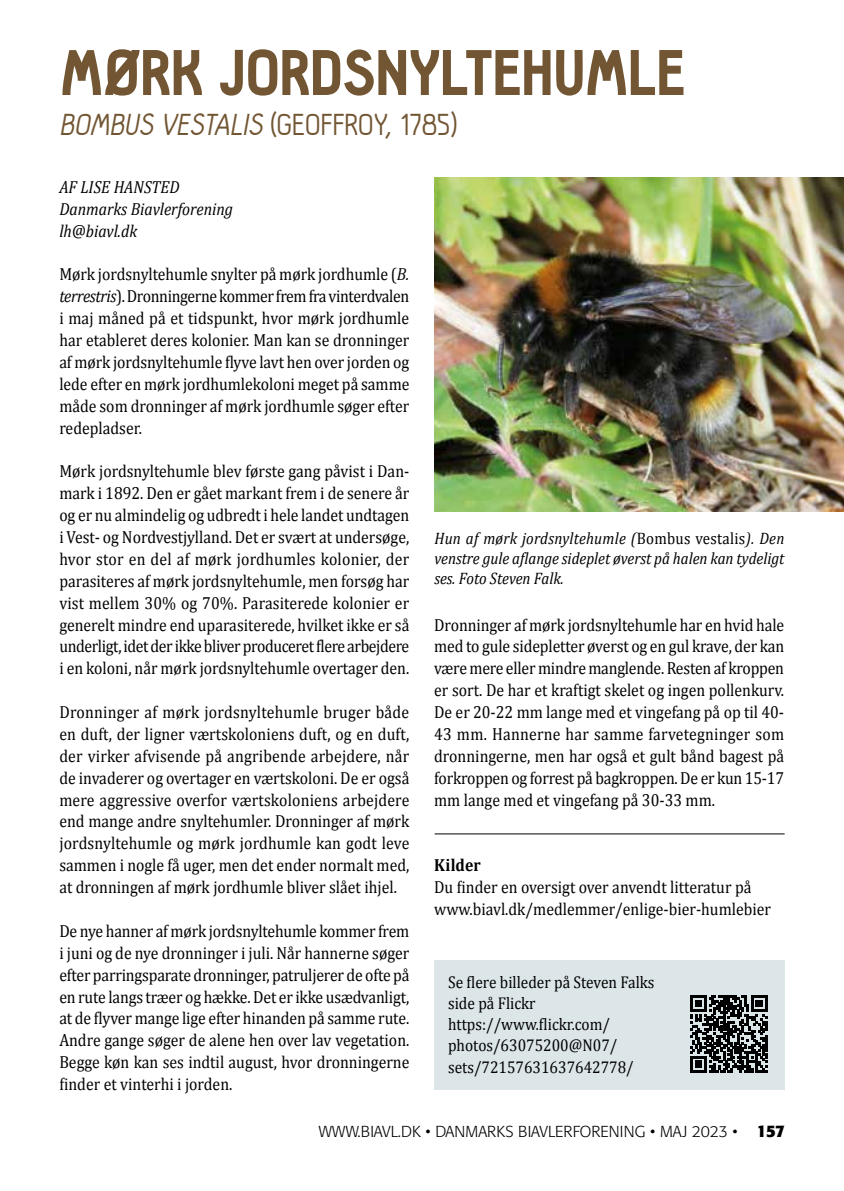
<style>
.page{position:relative;width:844px;height:1191px;background:#fff}
.page>*{position:absolute;margin:0;border:0;box-sizing:border-box;transform-origin:0 0}
.t1{font:900 63px "Hallosans";letter-spacing:-.005em;color:#725633}
.t2{font:31.5px "Hallo Sans";letter-spacing:-.01em;color:#725633}
.t3{font:17.5px/21.9px "Cambria";color:#000;text-align:justify;scale:.9 1}
.t4{font:italic 17.5px/21.9px "Cambria";color:#000;scale:.9 1}
.t5{font:700 17.5px "Cambria";color:#000;scale:.9 1}
.t6{font:17.15px/21px "Cambria";color:#000;scale:.9 1}
.t7{font:italic 16.62px/20.1px "Cambria";color:#000;text-align:justify;scale:.9 1}
.t8{font:300 15.75px "Formata";color:#000}
.s1{font-style:italic}
.s2{font-style:normal}
.s3{font-weight:700;font-size:16.62px}
</style>
<div class="page">
<div style="left:434px;top:960px;width:350px;height:130px;background:#dce6e9"></div>
<img style="left:434px;top:178px;width:409px;height:333px">
<hr style="left:434px;top:833px;width:350px;height:1px;background:#000">
<svg style="left:690px;top:995px;width:77px;height:77px"></svg>
<h1 class="t1" style="left:59px;top:39px;width:627px">MØRK JORDSNYLTEHUMLE</h1>
<h2 class="t2" style="left:59px;top:109px;width:400px"><span class="s1">BOMBUS VESTALIS</span> (GEOFFROY, 1785)</h2>
<p class="t4" style="left:59px;top:175px;width:194px">AF LISE HANSTED<br>Danmarks Biavlerforening lh@biavl.dk</p>
<p class="t3" style="left:59px;top:263px;width:390px">Mørk jordsnyltehumle snylter på mørk jordhumle (<span class="s1">B. terrestris</span>). Dronningerne kommer frem fra vinterdvalen i maj måned på et tidspunkt, hvor mørk jordhumle har etableret deres kolonier. Man kan se dronninger af mørk jordsnyltehumle flyve lavt hen over jorden og lede efter en mørk jordhumlekoloni meget på samme måde som dronninger af mørk jordhumle søger efter redepladser.</p>
<p class="t3" style="left:59px;top:460px;width:390px">Mørk jordsnyltehumle blev første gang påvist i Dan&shy;mark i 1892. Den er gået markant frem i de senere år og er nu almindelig og udbredt i hele landet undtagen i Vest- og Nordvestjylland. Det er svært at undersøge, hvor stor en del af mørk jordhumles kolonier, der parasiteres af mørk jordsnyltehumle, men forsøg har vist mellem 30% og 70%. Parasiterede kolonier er generelt mindre end uparasiterede, hvilket ikke er så underligt, idet der ikke bliver produceret flere arbejdere i en koloni, når mørk jordsnyltehumle overtager den.</p>
<p class="t3" style="left:59px;top:701px;width:390px">Dronninger af mørk jordsnyltehumle bruger både en duft, der ligner værtskoloniens duft, og en duft, der virker afvisende på angribende arbejdere, når de invaderer og overtager en værtskoloni. De er også mere aggressive overfor værtskoloniens arbejdere end mange andre snyltehumler. Dronninger af mørk jordsnyltehumle og mørk jordhumle kan godt leve sammen i nogle få uger, men det ender normalt med, at dronningen af mørk jordhumle bliver slået ihjel.</p>
<p class="t3" style="left:59px;top:920px;width:390px">De nye hanner af mørk jordsnyltehumle kommer frem i juni og de nye dronninger i juli. Når hannerne søger efter parringsparate dronninger, patruljerer de ofte på en rute langs træer og hække. Det er ikke usædvanligt, at de flyver mange lige efter hinanden på samme rute.<br>Andre gange søger de alene hen over lav vegetation.<br>Begge køn kan ses indtil august, hvor dronningerne finder et vinterhi i jorden.</p>
<p class="t7" style="left:434px;top:527px;width:390px">Hun af mørk jordsnyltehumle (<span class="s2">Bombus vestalis</span>). Den venstre gule aflange sideplet øverst på halen kan tydeligt ses. Foto Steven Falk.</p>
<p class="t3" style="left:434px;top:613px;width:390px">Dronninger af mørk jordsnyltehumle har en hvid hale med to gule sidepletter øverst og en gul krave, der kan være mere eller mindre manglende. Resten af kroppen er sort. De har et kraftigt skelet og ingen pollenkurv.<br>De er 20-22 mm lange med et vingefang på op til 40- 43 mm. Hannerne har samme farvetegninger som dronningerne, men har også et gult bånd bagest på forkroppen og forrest på bagkroppen. De er kun 15-17 mm lange med et vingefang på 30-33 mm.</p>
<p class="t5" style="left:434px;top:853px;width:53px">Kilder</p>
<p class="t3" style="left:434px;top:876px;width:375px">Du finder en oversigt over anvendt litteratur på www.biavl.dk/medlemmer/enlige-bier-humlebier</p>
<p class="t6" style="left:448px;top:972px;width:231px">Se flere billeder på Steven Falks side på Flickr https://www.flickr.com/ photos/63075200@N07/ sets/72157631637642778/</p>
<p class="t8" style="left:319px;top:1121px;width:467px">WWW.BIAVL.DK • DANMARKS BIAVLERFORENING • MAJ 2023 • <span class="s3">157</span></p>
</div>
